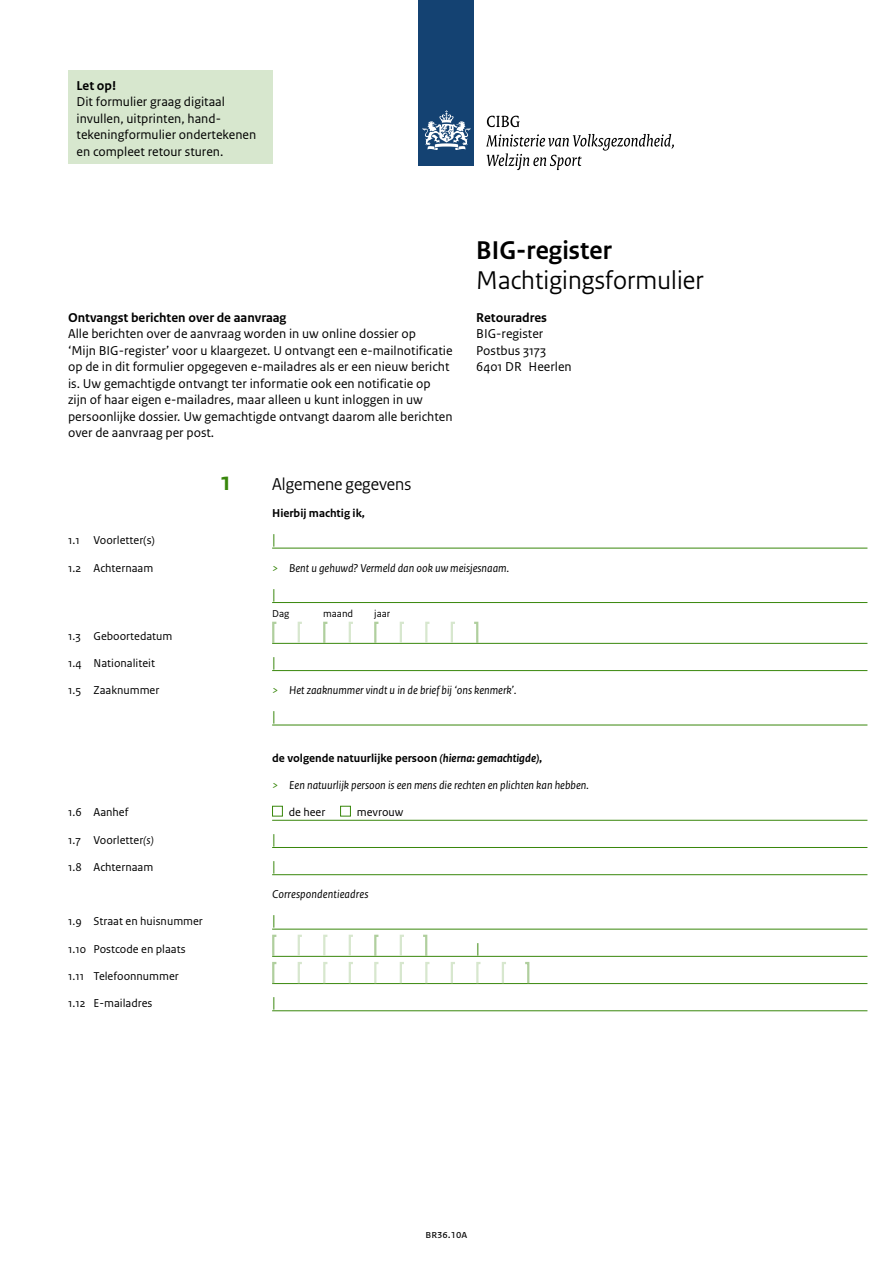
<style>
.page{position:relative;width:893px;height:1263px;background:#fff}
.page>*{position:absolute;margin:0;border:0;box-sizing:border-box;transform-origin:0 0}
._02_Spec_kort{font:27px "Rijksoverheid Sans Heading";letter-spacing:.005em;color:#000}
._01_Docnaam_kort{font:700 27px "Rijksoverheid Sans Heading";letter-spacing:.005em;color:#000}
._11_Rubriek_nw{font:700 27px "Rijksoverheid Sans Heading";color:#39870c}
._11_Rubriek_nw-2{font:18px "Rijksoverheid Sans Heading";color:#000}
.t1{font:15px "Rijksoverheid Sans Text";color:#39870c}
._04_Intro{font:13.5px/16.5px "Rijksoverheid Sans Text";color:#000}
._04_Intro_kop{font:700 13.5px "Rijksoverheid Sans Text";color:#000}
._13_Vraag{font:12px "Rijksoverheid Sans Text";color:#000}
._16_Invulinstructie{font:italic 12px "Rijksoverheid Sans Text";color:#000}
._15_Antw_Subkop{font:700 12px "Rijksoverheid Sans Text";color:#000}
._15_Antwoord{font:italic 12px "Rijksoverheid Sans Text";letter-spacing:.01em;color:#000}
._15_Antw_Lijn_wel{font:12px "Rijksoverheid Sans Text";color:#000}
._14_Subvr_tabelkop{font:10.5px "Rijksoverheid Sans Text";color:#000}
.s1{color:#39870c}
.s2{font-style:italic}
</style>
<div class="page">
<div style="left:419px;top:0;width:55px;height:166px;background:#144272"></div>
<svg style="left:423px;top:110px;width:47px;height:40px"></svg>
<svg style="left:487px;top:116px;width:33px;height:11px"></svg>
<svg style="left:486px;top:134px;width:188px;height:36px"></svg>
<div style="left:68px;top:70px;width:204px;height:94px;background:#d7e7ce"></div>
<hr style="left:272px;top:548px;width:595px;height:1px;background:#39870c">
<hr style="left:272px;top:602px;width:595px;height:1px;background:#39870c">
<hr style="left:272px;top:643px;width:595px;height:1px;background:#39870c">
<svg style="left:272px;top:621px;width:7px;height:23px"></svg>
<svg style="left:297px;top:621px;width:7px;height:23px"></svg>
<svg style="left:322px;top:621px;width:8px;height:23px"></svg>
<svg style="left:348px;top:621px;width:7px;height:23px"></svg>
<svg style="left:373px;top:621px;width:8px;height:23px"></svg>
<svg style="left:399px;top:621px;width:7px;height:23px"></svg>
<svg style="left:424px;top:621px;width:8px;height:23px"></svg>
<svg style="left:450px;top:621px;width:7px;height:23px"></svg>
<svg style="left:472px;top:621px;width:7px;height:23px"></svg>
<hr style="left:272px;top:670px;width:595px;height:1px;background:#39870c">
<hr style="left:272px;top:725px;width:595px;height:1px;background:#39870c">
<hr style="left:272px;top:820px;width:595px;height:1px;background:#39870c">
<div style="left:272px;top:806px;width:11px;height:10px;border:1px solid #39870c"></div>
<div style="left:340px;top:806px;width:11px;height:10px;border:1px solid #39870c"></div>
<hr style="left:272px;top:847px;width:595px;height:1px;background:#39870c">
<hr style="left:272px;top:874px;width:595px;height:1px;background:#39870c">
<hr style="left:272px;top:929px;width:595px;height:1px;background:#39870c">
<hr style="left:272px;top:956px;width:595px;height:1px;background:#39870c">
<hr style="left:272px;top:983px;width:595px;height:1px;background:#39870c">
<svg style="left:272px;top:934px;width:7px;height:51px"></svg>
<svg style="left:297px;top:934px;width:7px;height:51px"></svg>
<svg style="left:322px;top:934px;width:8px;height:51px"></svg>
<svg style="left:348px;top:934px;width:7px;height:51px"></svg>
<svg style="left:373px;top:934px;width:8px;height:51px"></svg>
<svg style="left:399px;top:934px;width:7px;height:51px"></svg>
<svg style="left:421px;top:934px;width:11px;height:51px"></svg>
<svg style="left:450px;top:962px;width:7px;height:23px"></svg>
<svg style="left:475px;top:962px;width:8px;height:23px"></svg>
<svg style="left:501px;top:962px;width:7px;height:23px"></svg>
<svg style="left:523px;top:962px;width:7px;height:23px"></svg>
<hr style="left:272px;top:1010px;width:595px;height:1px;background:#39870c">
<h3 class="_04_Intro_kop" style="left:77px;top:78px;width:41px">Let op!</h3>
<p class="_04_Intro" style="left:77px;top:94px;width:181px">Dit formulier graag digitaal invullen, uitprinten, hand&shy;tekeningformulier ondertekenen en compleet retour sturen.</p>
<h3 class="_04_Intro_kop" style="left:68px;top:310px;width:220px">Ontvangst berichten over de aanvraag</h3>
<p class="_04_Intro" style="left:68px;top:326px;width:386px">Alle berichten over de aanvraag worden in uw online dossier op<br>‘Mijn BIG-register’ voor u klaargezet. U ontvangt een e-mailnotificatie op de in dit formulier opgegeven e-mailadres als er een nieuw bericht is. Uw gemachtigde ontvangt ter informatie ook een notificatie op zijn of haar eigen e-mailadres, maar alleen u kunt inloggen in uw persoonlijke dossier. Uw gemachtigde ontvangt daarom alle berichten over de aanvraag per post.</p>
<h2 class="_11_Rubriek_nw" style="left:221px;top:466px;width:11px">1</h2>
<h2 class="_11_Rubriek_nw-2" style="left:272px;top:474px;width:141px">Algemene gegevens</h2>
<h3 class="_15_Antw_Subkop" style="left:272px;top:506px;width:94px">Hierbij machtig ik,</h3>
<h1 class="_01_Docnaam_kort" style="left:476px;top:235px;width:137px">BIG-register</h1>
<h2 class="_02_Spec_kort" style="left:476px;top:264px;width:229px">Machtigingsformulier</h2>
<h3 class="_04_Intro_kop" style="left:476px;top:309px;width:72px">Retouradres</h3>
<p class="_04_Intro" style="left:476px;top:326px;width:69px">BIG-register</p>
<p class="_04_Intro" style="left:476px;top:342px;width:71px">Postbus 3173</p>
<p class="_04_Intro" style="left:476px;top:359px;width:97px">6401 DR Heerlen</p>
<p class="_13_Vraag" style="left:68px;top:533px;width:88px">1.1 Voorletter(s)</p>
<p class="t1" style="left:272px;top:531px;width:5px">|</p>
<p class="_13_Vraag" style="left:68px;top:561px;width:87px">1.2 Achternaam</p>
<p class="_16_Invulinstructie" style="left:272px;top:561px;width:238px"><span class="s1">&gt;</span> Bent u gehuwd? Vermeld dan ook uw meisjesnaam.</p>
<p class="t1" style="left:272px;top:585px;width:5px">|</p>
<p class="_13_Vraag" style="left:68px;top:629px;width:106px">1.3 Geboortedatum</p>
<p class="_14_Subvr_tabelkop" style="left:272px;top:607px;width:19px">Dag</p>
<p class="_14_Subvr_tabelkop" style="left:323px;top:607px;width:32px">maand</p>
<p class="_14_Subvr_tabelkop" style="left:374px;top:607px;width:18px">jaar</p>
<p class="_13_Vraag" style="left:68px;top:656px;width:88px">1.4 Nationaliteit</p>
<p class="t1" style="left:272px;top:653px;width:5px">|</p>
<p class="_13_Vraag" style="left:68px;top:683px;width:93px">1.5 Zaaknummer</p>
<p class="_16_Invulinstructie" style="left:272px;top:683px;width:246px"><span class="s1">&gt;</span> Het zaaknummer vindt u in de brief bij ‘ons kenmerk’.</p>
<p class="t1" style="left:272px;top:708px;width:5px">|</p>
<h3 class="_15_Antw_Subkop" style="left:272px;top:751px;width:272px">de volgende natuurlijke persoon <span class="s2">(hierna: gemachtigde)</span>,</h3>
<p class="_16_Invulinstructie" style="left:272px;top:779px;width:318px"><span class="s1">&gt;</span> Een natuurlijk persoon is een mens die rechten en plichten kan hebben.</p>
<p class="_13_Vraag" style="left:68px;top:806px;width:62px">1.6 Aanhef</p>
<p class="_15_Antw_Lijn_wel" style="left:289px;top:806px;width:38px">de heer</p>
<p class="_15_Antw_Lijn_wel" style="left:357px;top:806px;width:48px">mevrouw</p>
<p class="_13_Vraag" style="left:68px;top:833px;width:87px">1.7 Voorletter<span class="s2">(s)</span></p>
<p class="t1" style="left:272px;top:830px;width:5px">|</p>
<p class="_13_Vraag" style="left:68px;top:860px;width:87px">1.8 Achternaam</p>
<p class="t1" style="left:272px;top:857px;width:5px">|</p>
<p class="_15_Antwoord" style="left:272px;top:887px;width:98px">Correspondentieadres</p>
<p class="_13_Vraag" style="left:68px;top:914px;width:136px">1.9 Straat en huisnummer</p>
<p class="t1" style="left:272px;top:912px;width:5px">|</p>
<p class="_13_Vraag" style="left:68px;top:942px;width:119px">1.10 Postcode en plaats</p>
<p class="t1" style="left:476px;top:939px;width:5px">|</p>
<p class="_13_Vraag" style="left:68px;top:969px;width:112px">1.11 Telefoonnummer</p>
<p class="_13_Vraag" style="left:68px;top:996px;width:86px">1.12 E-mailadres</p>
<p class="t1" style="left:272px;top:993px;width:5px">|</p>
<p class="_13_Vraag" style="left:426px;top:1227px;width:43px">br36.10A</p>
</div>
